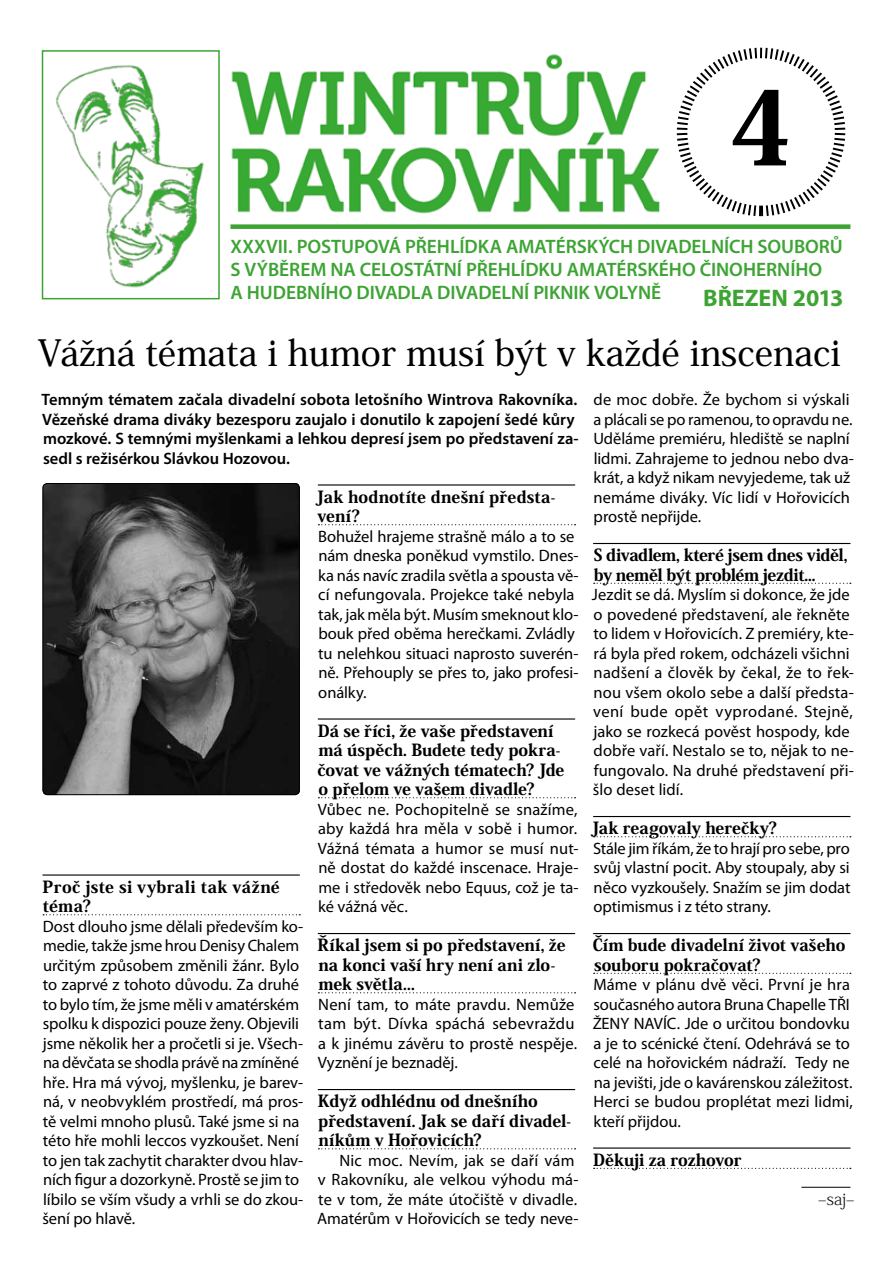
<style>
.page{position:relative;width:893px;height:1263px;background:#fff}
.page>*{position:absolute;margin:0;border:0;box-sizing:border-box;transform-origin:0 0}
.t1{font:800 102px "Koz Min Pr 6 N";color:#000}
.t2{font:500 36px "Koz Min Pr 6 N";color:#000}
.t3{font:700 24px "Myriad Pro";color:#3da434}
.t4{font:600 19.5px/23.1px "Myriad Pro";letter-spacing:-.005em;color:#3da434}
.t5{font:16.5px/19.5px "Myriad Pro";color:#000}
.t6{font:800 16.5px/19.5px "Koz Min Pr 6 N";color:#000}
.t7{font:600 16.5px/19.5px "Myriad Pro";color:#000}
.t8{font:800 16.5px/19.5px "Koz Min Pr 6 N";letter-spacing:-.025em;color:#000}
.t9{font:800 16.5px/19.5px "Koz Min Pr 6 N";letter-spacing:.025em;color:#000}
.t10{font:200 16.5px "Koz Min Pr 6 N";color:#000}
</style>
<div class="page">
<img style="left:41px;top:51px;width:619px;height:249px">
<div style="left:42px;top:50px;width:178px;height:249px;border:2px solid #3da434"></div>
<div style="left:230px;top:224px;width:620px;height:5px;background:#3da434"></div>
<svg style="left:676px;top:47px;width:170px;height:170px"></svg>
<hr style="left:43px;top:874px;width:257px;height:1px;background:#000">
<svg style="left:43px;top:914px;width:257px;height:1px"></svg>
<hr style="left:318px;top:484px;width:257px;height:1px;background:#000">
<svg style="left:318px;top:524px;width:258px;height:1px"></svg>
<hr style="left:318px;top:718px;width:257px;height:1px;background:#000">
<svg style="left:318px;top:797px;width:258px;height:1px"></svg>
<hr style="left:318px;top:933px;width:257px;height:1px;background:#000">
<svg style="left:318px;top:992px;width:258px;height:1px"></svg>
<hr style="left:318px;top:1089px;width:257px;height:1px;background:#000">
<svg style="left:318px;top:1148px;width:258px;height:1px"></svg>
<hr style="left:593px;top:543px;width:257px;height:1px;background:#000">
<svg style="left:594px;top:583px;width:257px;height:1px"></svg>
<hr style="left:593px;top:816px;width:257px;height:1px;background:#000">
<svg style="left:594px;top:836px;width:257px;height:1px"></svg>
<hr style="left:593px;top:933px;width:257px;height:1px;background:#000">
<svg style="left:594px;top:973px;width:257px;height:1px"></svg>
<hr style="left:593px;top:1147px;width:257px;height:1px;background:#000">
<svg style="left:594px;top:1168px;width:257px;height:1px"></svg>
<hr style="left:801px;top:1187px;width:49px;height:1px;background:#000">
<img style="left:43px;top:483px;width:255px;height:312px">
<div style="left:43px;top:483px;width:257px;height:312px;border:1px solid #000;border-radius:4px"></div>
<h1 class="t1" style="left:728px;top:71px;width:67px">4</h1>
<p class="t4" style="left:230px;top:235px;width:614px">XXXVII. POSTUPOVÁ PŘEHLÍDKA AMATÉRSKÝCH DIVADELNÍCH SOUBORŮ<br>S VÝBĚREM NA CELOSTÁTNÍ PŘEHLÍDKU AMATÉRSKÉHO ČINOHERNÍHO<br>A HUDEBNÍHO DIVADLA DIVADELNÍ PIKNIK VOLYNĚ</p>
<h3 class="t3" style="left:703px;top:282px;width:142px">BŘEZEN 2013</h3>
<h2 class="t2" style="left:38px;top:333px;width:804px">Vážná témata i humor musí být v každé inscenaci</h2>
<p class="t7" style="left:42px;top:389px;width:539px">Temným tématem začala divadelní sobota letošního Wintrova Rakovníka.<br>Vězeňské drama diváky bezesporu zaujalo i donutilo k zapojení šedé kůry mozkové. S temnými myšlenkami a lehkou depresí jsem po představení za&shy;sedl s režisérkou Slávkou Hozovou.</p>
<p class="t5" style="left:593px;top:389px;width:262px">de moc dobře. Že bychom si výskali a plácali se po ramenou, to opravdu ne.<br>Uděláme premiéru, hlediště se naplní lidmi. Zahrajeme to jednou nebo dva&shy;krát, a když nikam nevyjedeme, tak už nemáme diváky. Víc lidí v Hořovicích prostě nepřijde.</p>
<p class="t8" style="left:594px;top:546px;width:255px">S divadlem, které jsem dnes viděl, by neměl být problém jezdit...</p>
<p class="t5" style="left:592px;top:584px;width:264px">Jezdit se dá. Myslím si dokonce, že jde o povedené představení, ale řekněte to lidem v Hořovicích. Z premiéry, kte&shy;rá byla před rokem, odcházeli všichni nadšení a člověk by čekal, že to řek&shy;nou všem okolo sebe a další předsta&shy;vení bude opět vyprodané. Stejně, jako se rozkecá pověst hospody, kde dobře vaří. Nestalo se to, nějak to ne&shy;fungovalo. Na druhé představení při&shy;šlo deset lidí.</p>
<p class="t6" style="left:592px;top:819px;width:187px">Jak reagovaly herečky?</p>
<p class="t5" style="left:593px;top:838px;width:259px;text-align:justify">Stále jim říkám, že to hrají pro sebe, pro svůj vlastní pocit. Aby stoupaly, aby si něco vyzkoušely. Snažím se jim dodat optimismus i z této strany.</p>
<p class="t6" style="left:593px;top:936px;width:254px">Čím bude divadelní život vašeho souboru pokračovat?</p>
<p class="t5" style="left:593px;top:975px;width:262px">Máme v plánu dvě věci. První je hra současného autora Bruna Chapelle TŘI ŽENY NAVÍC. Jde o určitou bondovku a je to scénické čtení. Odehrává se to celé na hořovickém nádraží. Tedy ne na jevišti, jde o kavárenskou záležitost.<br>Herci se budou proplétat mezi lidmi, kteří přijdou.</p>
<p class="t6" style="left:593px;top:1150px;width:150px">Děkuji za rozhovor</p>
<p class="t10" style="left:818px;top:1189px;width:38px">–saj–</p>
<p class="t6" style="left:316px;top:487px;width:240px">Jak hodnotíte dnešní předsta&shy;vení?</p>
<p class="t5" style="left:318px;top:526px;width:262px">Bohužel hrajeme strašně málo a to se nám dneska poněkud vymstilo. Dnes&shy;ka nás navíc zradila světla a spousta vě&shy;cí nefungovala. Projekce také nebyla tak, jak měla být. Musím smeknout klo&shy;bouk před oběma herečkami. Zvládly tu nelehkou situaci naprosto suverén&shy;ně. Přehouply se přes to, jako profesi&shy;onálky.</p>
<p class="t6" style="left:317px;top:721px;width:249px">Dá se říci, že vaše představení má úspěch. Budete tedy pokra&shy;čovat ve vážných tématech? Jde o přelom ve vašem divadle?</p>
<p class="t5" style="left:318px;top:799px;width:262px;text-align:justify">Vůbec ne. Pochopitelně se snažíme, aby každá hra měla v sobě i humor.<br>Vážná témata a humor se musí nut&shy;ně dostat do každé inscenace. Hraje&shy;me i středověk nebo Equus, což je ta&shy;ké vážná věc.</p>
<p class="t6" style="left:318px;top:936px;width:250px">Říkal jsem si po představení, že na konci vaší hry není ani zlo&shy;mek světla...</p>
<p class="t5" style="left:318px;top:994px;width:261px">Není tam, to máte pravdu. Nemůže tam být. Dívka spáchá sebevraždu a k jinému závěru to prostě nespěje.<br>Vyznění je beznaděj.</p>
<p class="t6" style="left:318px;top:1092px;width:254px">Když odhlédnu od dnešního představení. Jak se daří divadel&shy;níkům v Hořovicích?</p>
<p class="t5" style="left:317px;top:1150px;width:263px;text-indent:22px">Nic moc. Nevím, jak se daří vám v Rakovníku, ale velkou výhodu má&shy;te v tom, že máte útočiště v divadle.<br>Amatérům v Hořovicích se tedy neve-</p>
<p class="t9" style="left:43px;top:877px;width:239px">Proč jste si vybrali tak vážné téma?</p>
<p class="t5" style="left:42px;top:916px;width:262px">Dost dlouho jsme dělali především ko&shy;medie, takže jsme hrou Denisy Chalem určitým způsobem změnili žánr. Bylo to zaprvé z tohoto důvodu. Za druhé to bylo tím, že jsme měli v amatérském spolku k dispozici pouze ženy. Objevili jsme několik her a pročetli si je. Všech&shy;na děvčata se shodla právě na zmíněné hře. Hra má vývoj, myšlenku, je barev&shy;ná, v neobvyklém prostředí, má pros&shy;tě velmi mnoho plusů. Také jsme si na této hře mohli leccos vyzkoušet. Není to jen tak zachytit charakter dvou hlav&shy;ních figur a dozorkyně. Prostě se jim to líbilo se vším všudy a vrhli se do zkou&shy;šení po hlavě.</p>
</div>
